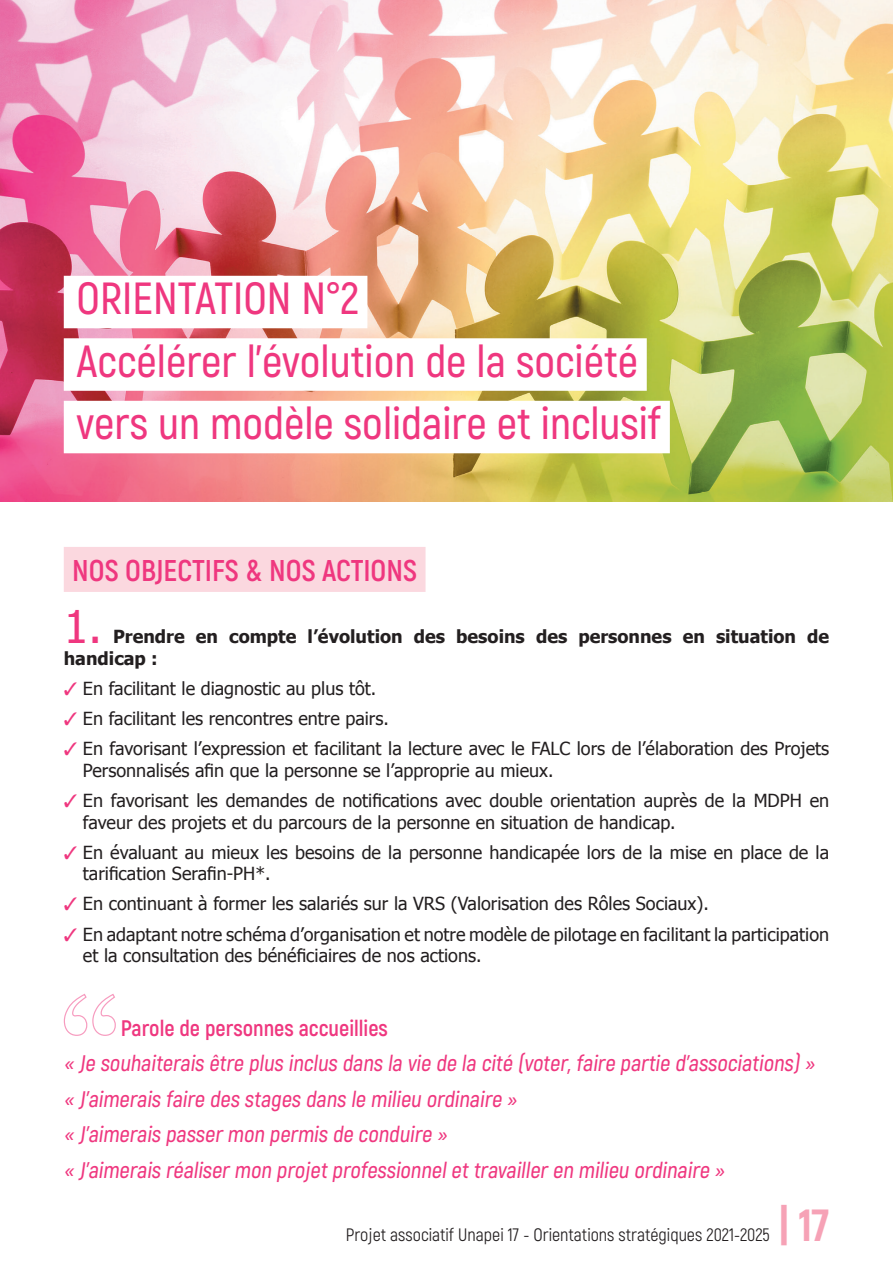
<style>
.page{position:relative;width:893px;height:1263px;background:#fff}
.page>*{position:absolute;margin:0;border:0;box-sizing:border-box;transform-origin:0 0}
.t1{font:600 45px/62.6px "Akrobat";color:#ef377f}
.t2{font:800 45px "Akrobat";color:#f6a2b6}
.t3{font:45px "Tahoma";color:#ef377f}
.t4{font:700 30px "Akrobat";color:#ef377f}
.t5{font:600 22.5px/35.5px "Akrobat";color:#ef377f}
.t6{font:700 22.5px "Akrobat";color:#ef377f}
.t7{font:18px/21.6px "Tahoma";color:#231f20}
.t8{font:700 18px/21.6px "Tahoma";color:#231f20}
.t9{font:18px "Akrobat";color:#231f20}
.s1{color:#ef377f}
</style>
<div class="page">
<img style="left:0;top:0;width:893px;height:502px">
<div style="left:64px;top:276px;width:303px;height:52px;background:#fff"></div>
<div style="left:64px;top:338px;width:583px;height:53px;background:#fff"></div>
<div style="left:64px;top:401px;width:606px;height:52px;background:#fff"></div>
<div style="left:64px;top:547px;width:362px;height:45px;background:#fbd8df"></div>
<svg style="left:63px;top:993px;width:53px;height:43px"></svg>
<h1 class="t1" style="left:77px;top:267px;width:586px">ORIENTATION N°2<br>Accélérer l’évolution de la société vers un modèle solidaire et inclusif</h1>
<h2 class="t4" style="left:72px;top:552px;width:346px">NOS OBJECTIFS &amp; NOS ACTIONS</h2>
<h1 class="t3" style="left:64px;top:597px;width:40px">1.</h1>
<p class="t8" style="left:64px;top:625px;width:767px;text-indent:49px">Prendre en compte l’évolution des besoins des personnes en situation de handicap :</p>
<p class="t7" style="left:64px;top:677px;width:314px"><span class="s1">✓</span> En facilitant le diagnostic au plus tôt.</p>
<p class="t7" style="left:64px;top:707px;width:327px"><span class="s1">✓</span> En facilitant les rencontres entre pairs.</p>
<p class="t7" style="left:83px;top:737px;width:748px;text-indent:-19px"><span class="s1">✓</span> En favorisant l’expression et facilitant la lecture avec le FALC lors de l’élaboration des Projets<br>Personnalisés afin que la personne se l’approprie au mieux.</p>
<p class="t7" style="left:83px;top:789px;width:748px;text-indent:-19px"><span class="s1">✓</span> En favorisant les demandes de notifications avec double orientation auprès de la MDPH en faveur des projets et du parcours de la personne en situation de handicap.</p>
<p class="t7" style="left:83px;top:840px;width:748px;text-indent:-19px"><span class="s1">✓</span> En évaluant au mieux les besoins de la personne handicapée lors de la mise en place de la tarification Serafin-PH*.</p>
<p class="t7" style="left:64px;top:892px;width:647px"><span class="s1">✓</span> En continuant à former les salariés sur la VRS (Valorisation des Rôles Sociaux).</p>
<p class="t7" style="left:83px;top:922px;width:748px;text-indent:-19px"><span class="s1">✓</span> En adaptant notre schéma d’organisation et notre modèle de pilotage en facilitant la participation et la consultation des bénéficiaires de nos actions.</p>
<p class="t6" style="left:121px;top:1014px;width:269px">Parole de personnes accueillies</p>
<p class="t5" style="left:64px;top:1046px;width:756px">« Je souhaiterais être plus inclus dans la vie de la cité (voter,faire partie d’associations) » « J’aimerais faire des stages dans le milieu ordinaire »<br>« J’aimerais passer mon permis de conduire »<br>« J’aimerais réaliser mon projetprofessionnelettravailler en milieu ordinaire »</p>
<p class="t9" style="left:346px;top:1224px;width:425px">Projet associatif Unapei 17 - Orientations stratégiques 2021-2025</p>
<h1 class="t2" style="left:779px;top:1197px;width:52px">| 17</h1>
</div>
